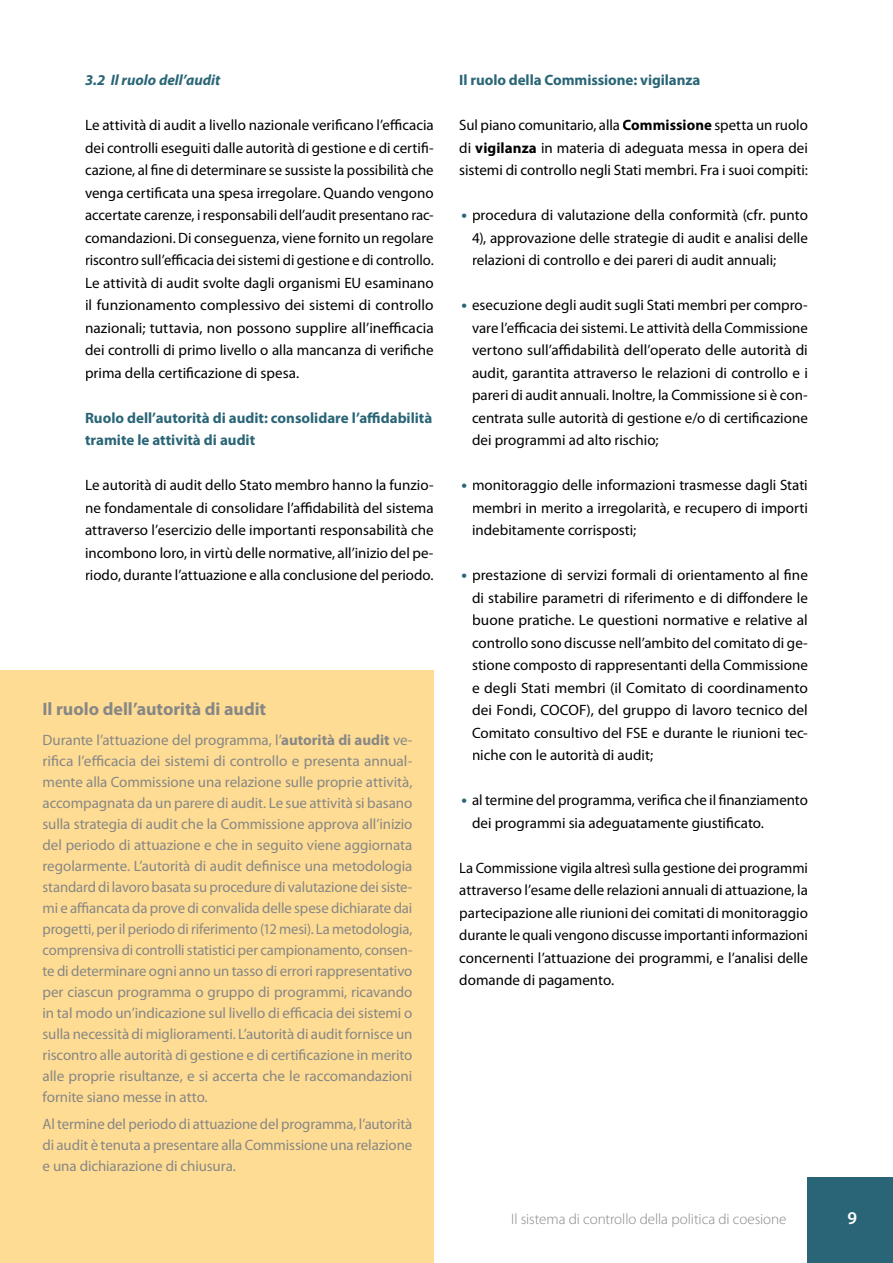
<style>
.page{position:relative;width:893px;height:1263px;background:#fff}
.page>*{position:absolute;margin:0;border:0;box-sizing:border-box;transform-origin:0 0}
.t1{font:700 18px "Myriad Pro";color:#878786}
.t2{font:600 18px "Myriad Pro";color:#fff}
.t3{font:15px/22.5px "Myriad Pro";color:#000;text-align:justify}
.t4{font:15px/21px "Myriad Pro";letter-spacing:-.005em;color:#878786;text-align:justify}
.t5{font:700 15px/22.5px "Myriad Pro";color:#296576}
.t6{font:300 15px "Myriad Pro";letter-spacing:-.005em;color:#878786}
.t7{font:italic 700 15px "Myriad Pro";color:#296576}
.s1{font-weight:700}
.s2{font-weight:700;font-size:16.5px;color:#296576}
</style>
<div class="page">
<div style="left:0;top:670px;width:434px;height:593px;background:#ffdc93"></div>
<div style="left:808px;top:1178px;width:85px;height:85px;background:#296576"></div>
<p class="t7" style="left:85px;top:72px;width:137px">3.2 Il ruolo dell’audit</p>
<p class="t3" style="left:85px;top:114px;width:350px">Le attività di audit a livello nazionale verificano l’efficacia dei controlli eseguiti dalle autorità di gestione e di certifi&shy;cazione, al fine di determinare se sussiste la possibilità che venga certificata una spesa irregolare. Quando vengono accertate carenze, i responsabili dell’audit presentano rac&shy;comandazioni. Di conseguenza, viene fornito un regolare riscontro sull’efficacia dei sistemi di gestione e di controllo.<br>Le attività di audit svolte dagli organismi EU esaminano il funzionamento complessivo dei sistemi di controllo nazionali; tuttavia, non possono supplire all’inefficacia dei controlli di primo livello o alla mancanza di verifiche prima della certificazione di spesa.</p>
<p class="t5" style="left:85px;top:406px;width:349px">Ruolo dell’autorità di audit: consolidare l’affidabilità tramite le attività di audit</p>
<p class="t3" style="left:85px;top:474px;width:350px">Le autorità di audit dello Stato membro hanno la funzio&shy;ne fondamentale di consolidare l’affidabilità del sistema attraverso l’esercizio delle importanti responsabilità che incombono loro, in virtù delle normative, all’inizio del pe&shy;riodo, durante l’attuazione e alla conclusione del periodo.</p>
<p class="t1" style="left:43px;top:699px;width:225px">Il ruolo dell’autorità di audit</p>
<p class="t4" style="left:43px;top:729px;width:371px">Durante l’attuazione del programma, l’<span class="s1">autorità di audit</span> ve&shy;rifica l’efficacia dei sistemi di controllo e presenta annual&shy;mente alla Commissione una relazione sulle proprie attività, accompagnata da un parere di audit. Le sue attività si basano sulla strategia di audit che la Commissione approva all’inizio del periodo di attuazione e che in seguito viene aggiornata regolarmente. L’autorità di audit definisce una metodologia standard di lavoro basata su procedure di valutazione dei siste&shy;mi e affiancata da prove di convalida delle spese dichiarate dai progetti, per il periodo di riferimento (12 mesi). La metodologia, comprensiva di controlli statistici per campionamento, consen&shy;te di determinare ogni anno un tasso di errori rappresentativo per ciascun programma o gruppo di programmi, ricavando in tal modo un’indicazione sul livello di efficacia dei sistemi o sulla necessità di miglioramenti. L’autorità di audit fornisce un riscontro alle autorità di gestione e di certificazione in merito alle proprie risultanze, e si accerta che le raccomandazioni fornite siano messe in atto.</p>
<p class="t4" style="left:43px;top:1114px;width:371px">Al termine del periodo di attuazione del programma, l’autorità di audit è tenuta a presentare alla Commissione una relazione e una dichiarazione di chiusura.</p>
<p class="t5" style="left:459px;top:69px;width:243px">Il ruolo della Commissione: vigilanza</p>
<p class="t3" style="left:459px;top:114px;width:350px">Sul piano comunitario, alla <span class="s1">Commissione</span> spetta un ruolo di <span class="s1">vigilanza</span> in materia di adeguata messa in opera dei sistemi di controllo negli Stati membri. Fra i suoi compiti:</p>
<p class="t3" style="left:472px;top:204px;width:337px;text-indent:-11px"><span class="s2">•</span> procedura di valutazione della conformità (cfr. punto 4), approvazione delle strategie di audit e analisi delle relazioni di controllo e dei pareri di audit annuali;</p>
<p class="t3" style="left:472px;top:294px;width:337px;text-indent:-11px"><span class="s2">•</span> esecuzione degli audit sugli Stati membri per compro&shy;vare l’efficacia dei sistemi. Le attività della Commissione vertono sull’affidabilità dell’operato delle autorità di audit, garantita attraverso le relazioni di controllo e i pareri di audit annuali. Inoltre, la Commissione si è con&shy;centrata sulle autorità di gestione e/o di certificazione dei programmi ad alto rischio;</p>
<p class="t3" style="left:472px;top:474px;width:337px;text-indent:-11px"><span class="s2">•</span> monitoraggio delle informazioni trasmesse dagli Stati membri in merito a irregolarità, e recupero di importi indebitamente corrisposti;</p>
<p class="t3" style="left:472px;top:564px;width:337px;text-indent:-11px"><span class="s2">•</span> prestazione di servizi formali di orientamento al fine di stabilire parametri di riferimento e di diffondere le buone pratiche. Le questioni normative e relative al controllo sono discusse nell’ambito del comitato di ge&shy;stione composto di rappresentanti della Commissione e degli Stati membri (il Comitato di coordinamento dei Fondi, COCOF), del gruppo di lavoro tecnico del Comitato consultivo del FSE e durante le riunioni tec&shy;niche con le autorità di audit;</p>
<p class="t3" style="left:472px;top:789px;width:337px;text-indent:-11px"><span class="s2">•</span> al termine del programma, verifica che il finanziamento dei programmi sia adeguatamente giustificato.</p>
<p class="t3" style="left:459px;top:857px;width:350px">La Commissione vigila altresì sulla gestione dei programmi attraverso l’esame delle relazioni annuali di attuazione, la partecipazione alle riunioni dei comitati di monitoraggio durante le quali vengono discusse importanti informazioni concernenti l’attuazione dei programmi, e l’analisi delle domande di pagamento.</p>
<p class="t6" style="left:511px;top:1210px;width:277px">Il sistema di controllo della politica di coesione</p>
<p class="t2" style="left:848px;top:1208px;width:11px">9</p>
</div>
